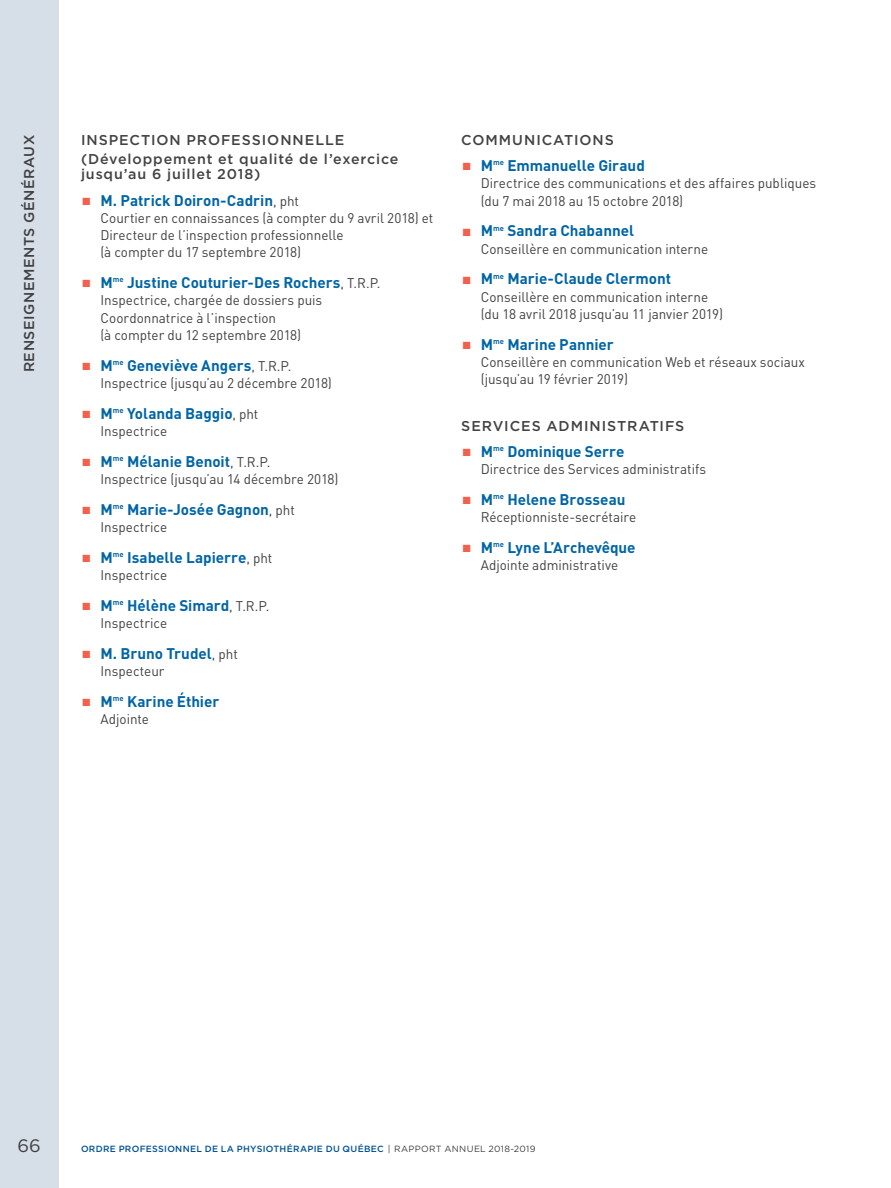
<style>
.page{position:relative;width:891px;height:1188px;background:#fff}
.page>*{position:absolute;margin:0;border:0;box-sizing:border-box;transform-origin:0 0}
.t1{font:18px "Gotham HTF";color:#414042}
.t2{font:700 15.3px "DIN Pro";letter-spacing:-.005em;color:#0065a6}
.t3{font:500 14.25px/19.5px "Gotham HTF";letter-spacing:.06em;color:#434345}
.t4{font:500 14.25px "Gotham HTF";letter-spacing:.04em;color:#414042}
.t5{font:13.8px/17.2px "DIN Pro";color:#414042}
.t6{font:500 9px "Gotham HTF";letter-spacing:.035em;color:#005295}
.s1{color:#f1614e}
.s2{font-weight:400;font-size:13.8px;color:#414042}
.s3{font-weight:400;font-size:13.8px;color:#fff}
.s4{font-weight:400;color:#414042}
</style>
<div class="page">
<div style="left:0;top:0;width:58px;height:1188px;background:#d6dee8"></div>
<p class="t4" style="left:21px;top:372px;width:239px;rotate:-90deg">RENSEIGNEMENTS GÉNÉRAUX</p>
<p class="t3" style="left:81px;top:130px;width:319px">INSPECTION PROFESSIONNELLE (Développement et qualité de l’exercice</p>
<p class="t3" style="left:81px;top:164px;width:181px">jusqu’au 6 juillet 2018)</p>
<p class="t2" style="left:83px;top:190px;width:218px"><span class="s1">■</span> M. Patrick Doiron-Cadrin<span class="s2">, pht</span></p>
<p class="t5" style="left:101px;top:209px;width:334px">Courtier en connaissances (à compter du 9 avril 2018) et<br>Directeur de l’inspection professionnelle<br>(à compter du 17 septembre 2018)</p>
<p class="t2" style="left:83px;top:272px;width:300px"><span class="s1">■</span> M<sup>me</sup> Justine Couturier-Des Rochers<span class="s2">, T.R.P.</span></p>
<p class="t5" style="left:101px;top:291px;width:223px">Inspectrice, chargée de dossiers puis<br>Coordonnatrice à l’inspection<br>(à compter du 12 septembre 2018)</p>
<p class="t2" style="left:83px;top:355px;width:210px"><span class="s1">■</span> M<sup>me</sup> Geneviève Angers<span class="s2">, T.R.P.</span></p>
<p class="t5" style="left:101px;top:374px;width:233px">Inspectrice (jusqu’au 2 décembre 2018)</p>
<p class="t2" style="left:83px;top:403px;width:177px"><span class="s1">■</span> M<sup>me</sup> Yolanda Baggio<span class="s2">, pht</span></p>
<p class="t5" style="left:101px;top:422px;width:68px">Inspectrice</p>
<p class="t2" style="left:83px;top:451px;width:189px"><span class="s1">■</span> M<sup>me</sup> Mélanie Benoit<span class="s2">, T.R.P.</span></p>
<p class="t5" style="left:101px;top:470px;width:240px">Inspectrice (jusqu’au 14 décembre 2018)</p>
<p class="t2" style="left:83px;top:499px;width:214px"><span class="s1">■</span> M<sup>me</sup> Marie-Josée Gagnon<span class="s2">, pht</span></p>
<p class="t5" style="left:101px;top:518px;width:68px">Inspectrice</p>
<p class="t2" style="left:83px;top:547px;width:191px"><span class="s1">■</span> M<sup>me</sup> Isabelle Lapierre<span class="s2">, pht</span></p>
<p class="t5" style="left:101px;top:566px;width:68px">Inspectrice</p>
<p class="t2" style="left:83px;top:595px;width:188px"><span class="s1">■</span> M<sup>me</sup> Hélène Simard<span class="s2">, T.R.P.</span></p>
<p class="t5" style="left:101px;top:614px;width:68px">Inspectrice</p>
<p class="t2" style="left:83px;top:643px;width:157px"><span class="s1">■</span> M. Bruno Trudel<span class="s2">, pht</span></p>
<p class="t5" style="left:101px;top:662px;width:66px">Inspecteur</p>
<p class="t2" style="left:83px;top:691px;width:140px"><span class="s1">■</span> M<sup>me</sup> Karine Éthier<span class="s3">,</span></p>
<p class="t5" style="left:101px;top:710px;width:50px">Adjointe</p>
<p class="t3" style="left:461px;top:130px;width:154px">COMMUNICATIONS</p>
<p class="t2" style="left:463px;top:155px;width:187px"><span class="s1">■</span> M<sup>me</sup> Emmanuelle Giraud<span class="s3">,</span></p>
<p class="t5" style="left:481px;top:174px;width:337px">Directrice des communications et des affaires publiques (du 7 mai 2018 au 15 octobre 2018)</p>
<p class="t2" style="left:463px;top:221px;width:177px"><span class="s1">■</span> M<sup>me</sup> Sandra Chabannel<span class="s3">,</span></p>
<p class="t5" style="left:481px;top:240px;width:229px">Conseillère en communication interne</p>
<p class="t2" style="left:463px;top:269px;width:214px"><span class="s1">■</span> M<sup>me</sup> Marie-Claude Clermont<span class="s3">,</span></p>
<p class="t5" style="left:481px;top:288px;width:244px">Conseillère en communication interne (du 18 avril 2018 jusqu’au 11 janvier 2019)</p>
<p class="t2" style="left:463px;top:334px;width:155px"><span class="s1">■</span> M<sup>me</sup> Marine Pannier<span class="s3">,</span></p>
<p class="t5" style="left:481px;top:353px;width:326px">Conseillère en communication Web et réseaux sociaux (jusqu’au 19 février 2019)</p>
<p class="t3" style="left:461px;top:416px;width:225px">SERVICES ADMINISTRATIFS</p>
<p class="t2" style="left:463px;top:441px;width:167px"><span class="s1">■</span> M<sup>me</sup> Dominique Serre<span class="s3">,</span></p>
<p class="t5" style="left:481px;top:460px;width:227px">Directrice des Services administratifs</p>
<p class="t2" style="left:463px;top:489px;width:168px"><span class="s1">■</span> M<sup>me</sup> Helene Brosseau<span class="s3">,</span></p>
<p class="t5" style="left:481px;top:508px;width:157px">Réceptionniste-secrétaire</p>
<p class="t2" style="left:463px;top:537px;width:178px"><span class="s1">■</span> M<sup>me</sup> Lyne L’Archevêque<span class="s3">,</span></p>
<p class="t5" style="left:481px;top:556px;width:139px">Adjointe administrative</p>
<h1 class="t1" style="left:18px;top:1136px;width:25px">66</h1>
<p class="t6" style="left:81px;top:1144px;width:456px">ORDRE PROFESSIONNEL DE LA PHYSIOTHÉRAPIE DU QUÉBEC <span class="s4">| RAPPORT ANNUEL 2018-2019</span></p>
</div>
